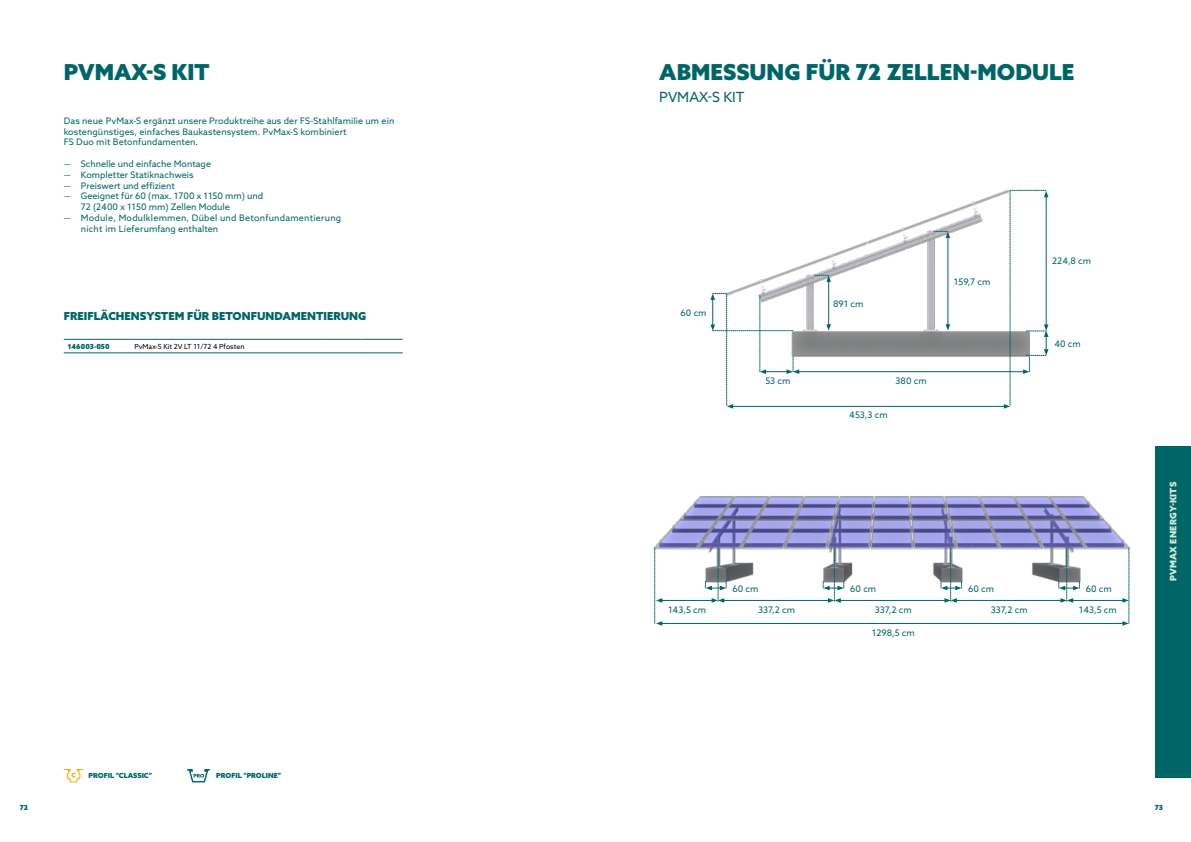
<style>
.page{position:relative;width:1191px;height:842px;background:#fff}
.page>*{position:absolute;margin:0;border:0;box-sizing:border-box;transform-origin:0 0}
.t1{font:900 22px "Azo Sans";color:#006567}
.t2{font:14px "Azo Sans";color:#006567}
.t3{font:900 11px "Azo Sans";color:#006567}
.t4{font:9px/10.8px "Azo Sans";color:#006567}
.t5{font:9px/10.8px "Azo Sans";letter-spacing:.025em;color:#006567}
.t6{font:900 9px "Azo Sans";letter-spacing:.02em;color:#d1e9d9}
.t7{font:900 7px "Azo Sans";color:#006567}
.t8{font:7px "Azo Sans";color:#000}
</style>
<div class="page">
<img style="left:653px;top:496px;width:477px;height:100px">
<hr style="left:661px;top:623px;width:463px;height:1px;background:#006567">
<hr style="left:839px;top:600px;width:107px;height:1px;background:#006567">
<hr style="left:955px;top:600px;width:107px;height:1px;background:#006567">
<hr style="left:1071px;top:600px;width:53px;height:1px;background:#006567">
<hr style="left:661px;top:600px;width:52px;height:1px;background:#006567">
<hr style="left:722px;top:600px;width:107px;height:1px;background:#006567">
<svg style="left:1122px;top:548px;width:7px;height:78px"></svg>
<svg style="left:1058px;top:548px;width:22px;height:55px"></svg>
<svg style="left:940px;top:548px;width:22px;height:55px"></svg>
<svg style="left:823px;top:548px;width:21px;height:55px"></svg>
<svg style="left:705px;top:548px;width:22px;height:55px"></svg>
<svg style="left:654px;top:548px;width:8px;height:78px"></svg>
<img style="left:726px;top:189px;width:312px;height:168px">
<hr style="left:797px;top:371px;width:227px;height:1px;background:#006567">
<hr style="left:731px;top:406px;width:274px;height:1px;background:#006567">
<hr style="left:828px;top:280px;width:1px;height:46px;background:#006567">
<svg style="left:826px;top:324px;width:5px;height:7px"></svg>
<hr style="left:947px;top:236px;width:1px;height:90px;background:#006567">
<svg style="left:945px;top:324px;width:5px;height:7px"></svg>
<svg style="left:814px;top:275px;width:17px;height:7px"></svg>
<svg style="left:934px;top:231px;width:16px;height:7px"></svg>
<svg style="left:710px;top:293px;width:89px;height:116px"></svg>
<svg style="left:1003px;top:190px;width:45px;height:219px"></svg>
<svg style="left:64px;top:769px;width:19px;height:13px"></svg>
<svg style="left:187px;top:769px;width:23px;height:13px"></svg>
<hr style="left:64px;top:339px;width:66px;height:1px;background:#006567">
<hr style="left:130px;top:339px;width:191px;height:1px;background:#006567">
<hr style="left:321px;top:339px;width:40px;height:1px;background:#006567">
<hr style="left:361px;top:339px;width:42px;height:1px;background:#006567">
<hr style="left:64px;top:353px;width:66px;height:1px;background:#006567">
<hr style="left:130px;top:353px;width:191px;height:1px;background:#006567">
<hr style="left:321px;top:353px;width:40px;height:1px;background:#006567">
<hr style="left:361px;top:353px;width:42px;height:1px;background:#006567">
<div style="left:1155px;top:446px;width:36px;height:332px;background:#006567"></div>
<h1 class="t1" style="left:64px;top:57px;width:147px">PVMAX-S KIT</h1>
<p class="t4" style="left:64px;top:115px;width:332px">Das neue PvMax-S ergänzt unsere Produktreihe aus der FS-Stahlfamilie um ein kostengünstiges, einfaches Baukastensystem. PvMax-S kombiniert<br>FS Duo mit Betonfundamenten.</p>
<p class="t4" style="left:64px;top:158px;width:149px">— Schnelle und einfache Montage</p>
<p class="t4" style="left:64px;top:169px;width:131px">— Kompletter Statiknachweis</p>
<p class="t4" style="left:64px;top:180px;width:113px">— Preiswert und effizient</p>
<p class="t4" style="left:81px;top:191px;width:184px;text-indent:-17px">— Geeignet für 60 (max. 1700 x 1150 mm) und<br>72 (2400 x 1150 mm) Zellen Module</p>
<p class="t5" style="left:81px;top:212px;width:262px;text-indent:-17px">— Module, Modulklemmen, Dübel und Betonfundamentierung nicht im Lieferumfang enthalten</p>
<h1 class="t1" style="left:659px;top:57px;width:416px">ABMESSUNG FÜR 72 ZELLEN-MODULE</h1>
<h2 class="t2" style="left:659px;top:88px;width:87px">PVMAX-S KIT</h2>
<p class="t4" style="left:1052px;top:256px;width:40px">224,8 cm</p>
<p class="t4" style="left:954px;top:276px;width:38px">159,7 cm</p>
<p class="t4" style="left:833px;top:298px;width:32px">891 cm</p>
<p class="t3" style="left:64px;top:309px;width:304px">FREIFLÄCHENSYSTEM FÜR BETONFUNDAMENTIERUNG</p>
<p class="t4" style="left:680px;top:307px;width:28px">60 cm</p>
<p class="t7" style="left:68px;top:341px;width:43px">146003-050</p>
<p class="t8" style="left:134px;top:342px;width:112px">PvMax-S Kit 2V LT 11/72 4 Pfosten</p>
<p class="t4" style="left:1054px;top:338px;width:28px">40 cm</p>
<p class="t4" style="left:765px;top:375px;width:26px">53 cm</p>
<p class="t4" style="left:895px;top:375px;width:33px">380 cm</p>
<p class="t4" style="left:849px;top:410px;width:40px">453,3 cm</p>
<p class="t6" style="left:1167px;top:581px;width:101px;rotate:-90deg">PVMAX ENERGY-KITS</p>
<p class="t4" style="left:732px;top:583px;width:28px">60 cm</p>
<p class="t4" style="left:850px;top:583px;width:28px">60 cm</p>
<p class="t4" style="left:968px;top:583px;width:28px">60 cm</p>
<p class="t4" style="left:1085px;top:583px;width:28px">60 cm</p>
<p class="t4" style="left:668px;top:604px;width:39px">143,5 cm</p>
<p class="t4" style="left:758px;top:604px;width:38px">337,2 cm</p>
<p class="t4" style="left:875px;top:604px;width:38px">337,2 cm</p>
<p class="t4" style="left:991px;top:604px;width:38px">337,2 cm</p>
<p class="t4" style="left:1078px;top:604px;width:39px">143,5 cm</p>
<p class="t4" style="left:871px;top:627px;width:44px">1298,5 cm</p>
<p class="t7" style="left:89px;top:771px;width:65px">PROFIL “CLASSIC”</p>
<p class="t7" style="left:216px;top:771px;width:66px">PROFIL “PROLINE”</p>
<p class="t7" style="left:20px;top:803px;width:10px">72</p>
<p class="t7" style="left:1154px;top:803px;width:10px">73</p>
</div>
